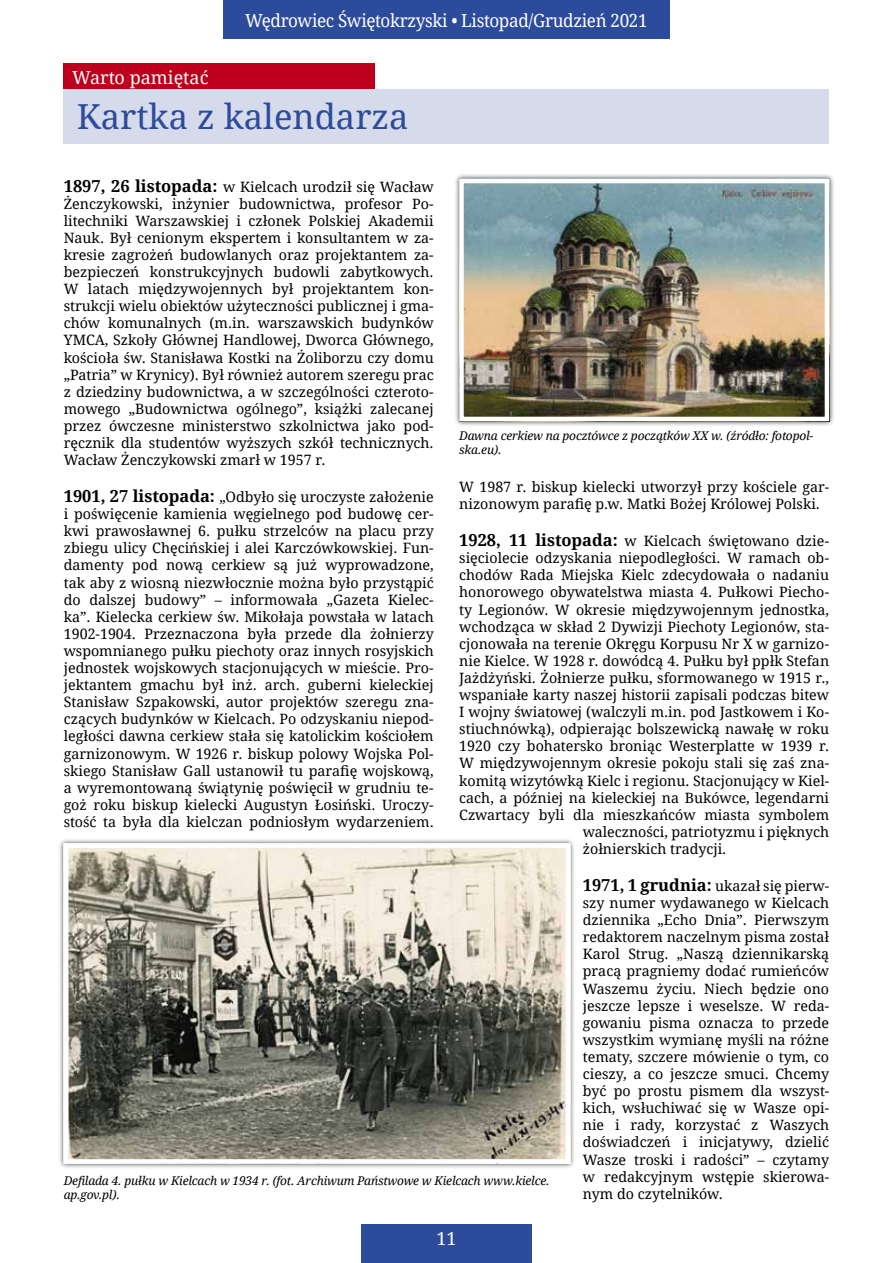
<style>
.page{position:relative;width:893px;height:1263px;background:#fff}
.page>*{position:absolute;margin:0;border:0;box-sizing:border-box;transform-origin:0 0}
.t1{font:34.5px "Droid Serif";color:#2c4b9b}
.t2{font:18px "Droid Serif";letter-spacing:-.02em;color:#fff;scale:.95 1}
.t3{font:18px "Droid Serif";color:#fff}
.t4{font:18px "Droid Serif";letter-spacing:-.02em;color:#fff}
.t5{font:14.25px/17.1px "Droid Serif";color:#000;text-align:justify}
.t6{font:italic 12px/14.4px "Droid Serif";letter-spacing:-.015em;color:#000}
.s1{font-weight:700;font-size:16.5px}
</style>
<div class="page">
<div style="left:361px;top:1225px;width:170px;height:38px;background:#2c4b9b"></div>
<div style="left:223px;top:0;width:447px;height:38px;background:#2c4b9b"></div>
<div style="left:64px;top:89px;width:765px;height:55px;background:#d5dbeb"></div>
<div style="left:64px;top:64px;width:311px;height:25px;background:#bc001b"></div>
<div style="left:454px;top:173px;width:381px;height:254px;background:#000;opacity:.75"></div>
<img style="left:464px;top:184px;width:360px;height:232px">
<div style="left:459px;top:179px;width:370px;height:242px;border:4px solid #fff"></div>
<div style="left:58px;top:838px;width:518px;height:331px;background:#000;opacity:.75"></div>
<img style="left:69px;top:848px;width:496px;height:311px">
<div style="left:64px;top:843px;width:506px;height:321px;border:4px solid #fff"></div>
<p class="t3" style="left:72px;top:67px;width:138px">Warto pamiętać</p>
<p class="t2" style="left:245px;top:10px;width:425px">Wędrowiec Świętokrzyski • Listopad/Grudzień 2021</p>
<h1 class="t1" style="left:77px;top:95px;width:333px">Kartka z kalendarza</h1>
<p class="t5" style="left:64px;top:178px;width:371px"><span class="s1">1897, 26 listopada:</span> w Kielcach urodził się Wacław Żenczykowski, inżynier budownictwa, profesor Po&shy;litechniki Warszawskiej i członek Polskiej Akademii Nauk. Był cenionym ekspertem i konsultantem w za&shy;kresie zagrożeń budowlanych oraz projektantem za&shy;bezpieczeń konstrukcyjnych budowli zabytkowych.<br>W latach międzywojennych był projektantem kon&shy;strukcji wielu obiektów użyteczności publicznej i gma&shy;chów komunalnych (m.in. warszawskich budynków YMCA, Szkoły Głównej Handlowej, Dworca Głównego, kościoła św. Stanisława Kostki na Żoliborzu czy domu „Patria” w Krynicy). Był również autorem szeregu prac z dziedziny budownictwa, a w szczególności czteroto&shy;mowego „Budownictwa ogólnego”, książki zalecanej przez ówczesne ministerstwo szkolnictwa jako pod&shy;ręcznik dla studentów wyższych szkół technicznych.<br>Wacław Żenczykowski zmarł w 1957 r.</p>
<p class="t5" style="left:64px;top:488px;width:371px"><span class="s1">1901, 27 listopada:</span> „Odbyło się uroczyste założenie i poświęcenie kamienia węgielnego pod budowę cer&shy;kwi prawosławnej 6. pułku strzelców na placu przy zbiegu ulicy Chęcińskiej i alei Karczówkowskiej. Fun&shy;damenty pod nową cerkiew są już wyprowadzone, tak aby z wiosną niezwłocznie można było przystąpić do dalszej budowy” – informowała „Gazeta Kielec&shy;ka”. Kielecka cerkiew św. Mikołaja powstała w latach 1902-1904. Przeznaczona była przede dla żołnierzy wspomnianego pułku piechoty oraz innych rosyjskich jednostek wojskowych stacjonujących w mieście. Pro&shy;jektantem gmachu był inż. arch. guberni kieleckiej Stanisław Szpakowski, autor projektów szeregu zna&shy;czących budynków w Kielcach. Po odzyskaniu niepod&shy;ległości dawna cerkiew stała się katolickim kościołem garnizonowym. W 1926 r. biskup polowy Wojska Pol&shy;skiego Stanisław Gall ustanowił tu parafię wojskową, a wyremontowaną świątynię poświęcił w grudniu te&shy;goż roku biskup kielecki Augustyn Łosiński. Uroczy&shy;stość ta była dla kielczan podniosłym wydarzeniem.</p>
<p class="t6" style="left:459px;top:428px;width:356px">Dawna cerkiew na pocztówce z początków XX w. (źródło: fotopol&shy;ska.eu).</p>
<p class="t5" style="left:459px;top:479px;width:371px">W 1987 r. biskup kielecki utworzył przy kościele gar&shy;nizonowym parafię p.w. Matki Bożej Królowej Polski.</p>
<p class="t5" style="left:459px;top:533px;width:371px"><span class="s1">1928, 11 listopada:</span> w Kielcach świętowano dzie-</p>
<p class="t5" style="left:459px;top:550px;width:371px">sięciolecie odzyskania niepodległości. W ramach ob-</p>
<p class="t5" style="left:459px;top:567px;width:371px">chodów Rada Miejska Kielc zdecydowała o nadaniu</p>
<p class="t5" style="left:459px;top:584px;width:371px">honorowego obywatelstwa miasta 4. Pułkowi Piecho-</p>
<p class="t5" style="left:459px;top:601px;width:371px">ty Legionów. W okresie międzywojennym jednostka,</p>
<p class="t5" style="left:459px;top:618px;width:371px">wchodząca w skład 2 Dywizji Piechoty Legionów, sta-</p>
<p class="t5" style="left:459px;top:635px;width:371px">cjonowała na terenie Okręgu Korpusu Nr X w garnizo-</p>
<p class="t5" style="left:459px;top:652px;width:371px">nie Kielce. W 1928 r. dowódcą 4. Pułku był ppłk Stefan</p>
<p class="t5" style="left:459px;top:669px;width:371px">Jażdżyński. Żołnierze pułku, sformowanego w 1915 r.,</p>
<p class="t5" style="left:459px;top:686px;width:371px">wspaniałe karty naszej historii zapisali podczas bitew</p>
<p class="t5" style="left:459px;top:704px;width:371px">I wojny światowej (walczyli m.in. pod Jastkowem i Ko-</p>
<p class="t5" style="left:459px;top:721px;width:371px">stiuchnówką), odpierając bolszewicką nawałę w roku</p>
<p class="t5" style="left:459px;top:738px;width:371px">1920 czy bohatersko broniąc Westerplatte w 1939 r.</p>
<p class="t5" style="left:459px;top:755px;width:371px">W międzywojennym okresie pokoju stali się zaś zna-</p>
<p class="t5" style="left:459px;top:772px;width:371px">komitą wizytówką Kielc i regionu. Stacjonujący w Kiel-</p>
<p class="t5" style="left:459px;top:789px;width:371px">cach, a później na kieleckiej na Bukówce, legendarni</p>
<p class="t5" style="left:459px;top:806px;width:371px">Czwartacy byli dla mieszkańców miasta symbolem</p>
<p class="t5" style="left:583px;top:823px;width:248px">waleczności, patriotyzmu i pięknych</p>
<p class="t5" style="left:583px;top:840px;width:145px">żołnierskich tradycji.</p>
<p class="t5" style="left:583px;top:877px;width:248px"><span class="s1">1971, 1 grudnia:</span> ukazał się pierw&shy;szy numer wydawanego w Kielcach dziennika „Echo Dnia”. Pierwszym redaktorem naczelnym pisma został Karol Strug. „Naszą dziennikarską pracą pragniemy dodać rumieńców Waszemu życiu. Niech będzie ono jeszcze lepsze i weselsze. W reda&shy;gowaniu pisma oznacza to przede wszystkim wymianę myśli na różne tematy, szczere mówienie o tym, co cieszy, a co jeszcze smuci. Chcemy być po prostu pismem dla wszyst&shy;kich, wsłuchiwać się w Wasze opi&shy;nie i rady, korzystać z Waszych doświadczeń i inicjatywy, dzielić Wasze troski i radości” – czytamy w redakcyjnym wstępie skierowa&shy;nym do czytelników.</p>
<p class="t6" style="left:64px;top:1173px;width:487px">Defilada 4. pułku w Kielcach w 1934 r. (fot. Archiwum Państwowe w Kielcach www.kielce. ap.gov.pl).</p>
<p class="t4" style="left:436px;top:1227px;width:22px">11</p>
</div>
